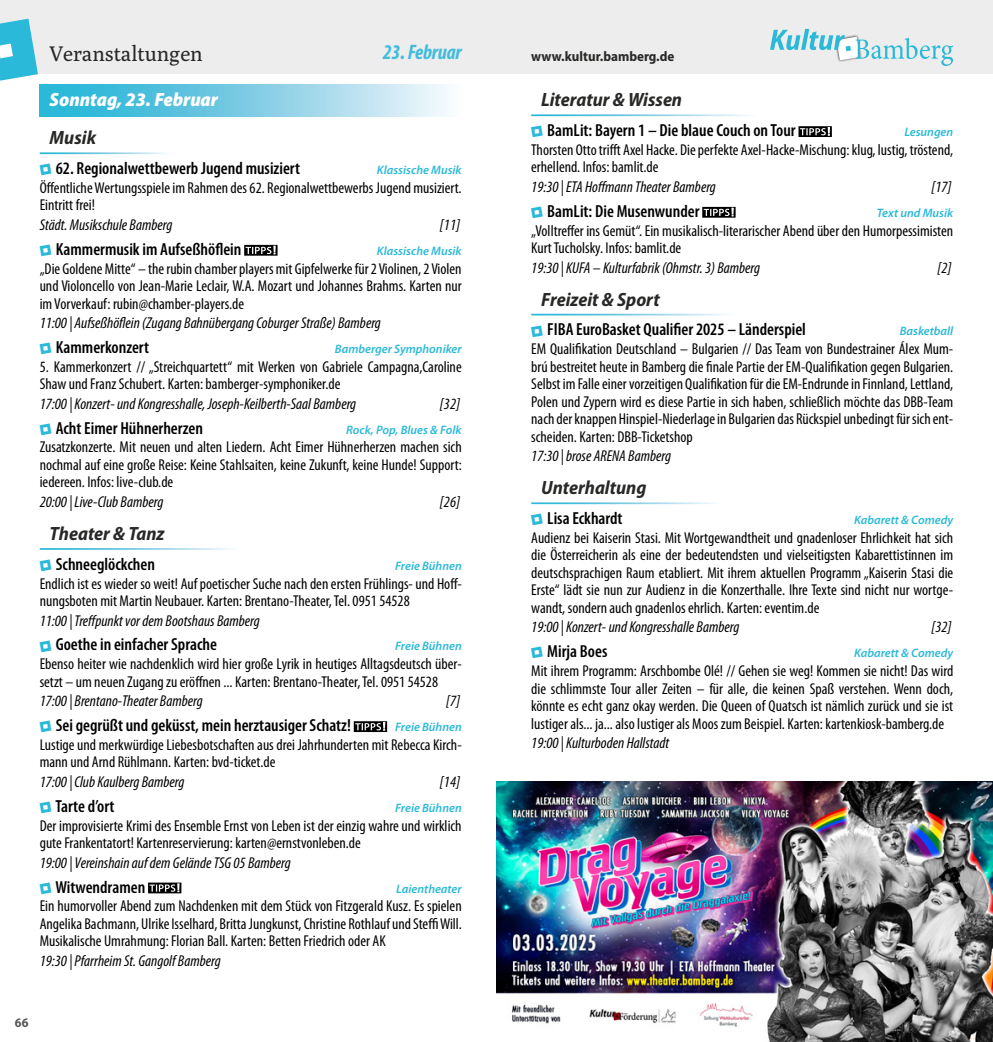
<style>
.page{position:relative;width:993px;height:1042px;background:#fff}
.page>*{position:absolute;margin:0;border:0;box-sizing:border-box;transform-origin:0 0}
.t1{font:21px "Poly";letter-spacing:-.01em;color:#282827}
.t2{font:italic 700 condensed 21px "Myriad Pro";letter-spacing:-.01em;color:#43bcdb}
.t3{font:italic 700 semi-condensed 19.25px "Myriad Pro";color:#282827}
.t4{font:italic 900 semi-condensed 19.25px "Myriad Pro";color:#fff}
.t5{font:600 condensed 17.5px "Myriad Pro";color:#000}
.t6{font:condensed 15.75px/17.5px "Myriad Pro";color:#000}
.t7{font:italic condensed 15.75px "Myriad Pro";color:#000}
.t8{font:700 semi-condensed 14px "Myriad Pro";color:#282827}
.t9{font:700 semi-condensed 13.12px "Myriad Pro";color:#575756}
.t10{font:italic 600 12.25px "Myriad Pro";color:#2ab9d9}
.s1{font-family:"Kultur.Bamberg Font";font-weight:400;font-stretch:normal;font-size:10.5px;color:#2ab9d9}
</style>
<div class="page">
<div style="left:40px;top:84px;width:421px;height:32px;background:linear-gradient(to right,#16add3,#f3f4fa)"></div>
<svg style="left:244px;top:245px;width:33px;height:11px"></svg>
<svg style="left:353px;top:721px;width:34px;height:11px"></svg>
<svg style="left:148px;top:882px;width:33px;height:11px"></svg>
<svg style="left:798px;top:126px;width:33px;height:11px"></svg>
<svg style="left:702px;top:207px;width:33px;height:11px"></svg>
<div style="left:0;top:0;width:992px;height:74px;background:#ededed"></div>
<svg style="left:0;top:19px;width:38px;height:62px"></svg>
<svg style="left:770px;top:29px;width:182px;height:37px"></svg>
<img style="left:496px;top:781px;width:496px;height:261px">
<h1 class="t1" style="left:50px;top:42px;width:155px">Veranstaltungen</h1>
<h1 class="t2" style="left:382px;top:40px;width:80px">23. Februar</h1>
<p class="t8" style="left:531px;top:48px;width:145px">www.kultur.bamberg.de</p>
<p class="t4" style="left:50px;top:89px;width:170px">Sonntag, 23. Februar</p>
<p class="t3" style="left:50px;top:127px;width:48px">Musik</p>
<p class="t5" style="left:40px;top:159px;width:262px"><span class="s1">A</span> 62. Regionalwettbewerb Jugend musiziert</p>
<p class="t10" style="left:377px;top:162px;width:86px">Klassische Musik</p>
<p class="t6" style="left:40px;top:179px;width:423px">Öffentliche Wertungsspiele im Rahmen des 62. Regionalwettbewerbs Jugend musiziert.<br>Eintritt frei!</p>
<p class="t7" style="left:40px;top:215px;width:134px">Städt. Musikschule Bamberg</p>
<p class="t7" style="left:440px;top:215px;width:22px">[11]</p>
<p class="t5" style="left:40px;top:239px;width:203px"><span class="s1">A</span> Kammermusik im Aufseßhöflein</p>
<p class="t10" style="left:377px;top:243px;width:86px">Klassische Musik</p>
<p class="t6" style="left:40px;top:259px;width:423px;text-align:justify">„Die Goldene Mitte“ – the rubin chamber players mit Gipfelwerke für 2 Violinen, 2 Violen und Violoncello von Jean-Marie Leclair, W.A. Mozart und Johannes Brahms. Karten nur im Vorverkauf: rubin@chamber-players.de</p>
<p class="t7" style="left:40px;top:313px;width:342px">11:00 | Aufseßhöflein (Zugang Bahnübergang Coburger Straße) Bamberg</p>
<p class="t5" style="left:40px;top:338px;width:111px"><span class="s1">A</span> Kammerkonzert</p>
<p class="t10" style="left:335px;top:341px;width:128px">Bamberger Symphoniker</p>
<p class="t6" style="left:40px;top:357px;width:423px">5. Kammerkonzert // „Streichquartett“ mit Werken von Gabriele Campagna,Caroline<br>Shaw und Franz Schubert. Karten: bamberger-symphoniker.de</p>
<p class="t7" style="left:40px;top:394px;width:318px">17:00 | Konzert- und Kongresshalle, Joseph-Keilberth-Saal Bamberg</p>
<p class="t7" style="left:440px;top:394px;width:22px">[32]</p>
<p class="t5" style="left:40px;top:418px;width:165px"><span class="s1">A</span> Acht Eimer Hühnerherzen</p>
<p class="t10" style="left:346px;top:422px;width:117px">Rock, Pop, Blues &amp; Folk</p>
<p class="t6" style="left:40px;top:438px;width:423px;text-align:justify">Zusatzkonzerte. Mit neuen und alten Liedern. Acht Eimer Hühnerherzen machen sich nochmal auf eine große Reise: Keine Stahlsaiten, keine Zukunft, keine Hunde! Support: iedereen. Infos: live-club.de</p>
<p class="t7" style="left:40px;top:492px;width:125px">20:00 | Live-Club Bamberg</p>
<p class="t7" style="left:440px;top:492px;width:22px">[26]</p>
<p class="t3" style="left:50px;top:523px;width:116px">Theater &amp; Tanz</p>
<p class="t5" style="left:40px;top:554px;width:117px"><span class="s1">A</span> Schneeglöckchen</p>
<p class="t10" style="left:395px;top:558px;width:68px">Freie Bühnen</p>
<p class="t6" style="left:40px;top:574px;width:423px">Endlich ist es wieder so weit! Auf poetischer Suche nach den ersten Frühlings- und Hoff&shy;nungsboten mit Martin Neubauer. Karten: Brentano-Theater, Tel. 0951 54528</p>
<p class="t7" style="left:40px;top:611px;width:221px">11:00 | Treffpunkt vor dem Bootshaus Bamberg</p>
<p class="t5" style="left:40px;top:635px;width:179px"><span class="s1">A</span> Goethe in einfacher Sprache</p>
<p class="t10" style="left:395px;top:638px;width:68px">Freie Bühnen</p>
<p class="t6" style="left:40px;top:655px;width:423px">Ebenso heiter wie nachdenklich wird hier große Lyrik in heutiges Alltagsdeutsch über&shy;setzt – um neuen Zugang zu eröffnen ... Karten: Brentano-Theater, Tel. 0951 54528</p>
<p class="t7" style="left:40px;top:691px;width:164px">17:00 | Brentano-Theater Bamberg</p>
<p class="t7" style="left:446px;top:691px;width:16px">[7]</p>
<p class="t5" style="left:40px;top:716px;width:313px"><span class="s1">A</span> Sei gegrüßt und geküsst, mein herztausiger Schatz!</p>
<p class="t10" style="left:395px;top:719px;width:68px">Freie Bühnen</p>
<p class="t6" style="left:40px;top:736px;width:423px">Lustige und merkwürdige Liebesbotschaften aus drei Jahrhunderten mit Rebecca Kirch&shy;mann und Arnd Rühlmann. Karten: bvd-ticket.de</p>
<p class="t7" style="left:40px;top:772px;width:146px">17:00 | Club Kaulberg Bamberg</p>
<p class="t7" style="left:440px;top:772px;width:22px">[14]</p>
<p class="t5" style="left:40px;top:796px;width:76px"><span class="s1">A</span> Tarte d’ort</p>
<p class="t10" style="left:395px;top:800px;width:68px">Freie Bühnen</p>
<p class="t6" style="left:40px;top:816px;width:423px">Der improvisierte Krimi des Ensemble Ernst von Leben ist der einzig wahre und wirklich gute Frankentatort! Kartenreservierung: karten@ernstvonleben.de</p>
<p class="t7" style="left:40px;top:853px;width:252px">19:00 | Vereinshain auf dem Gelände TSG 05 Bamberg</p>
<p class="t5" style="left:40px;top:877px;width:107px"><span class="s1">A</span> Witwendramen</p>
<p class="t10" style="left:396px;top:880px;width:67px">Laientheater</p>
<p class="t6" style="left:40px;top:897px;width:423px;text-align:justify">Ein humorvoller Abend zum Nachdenken mit dem Stück von Fitzgerald Kusz. Es spielen Angelika Bachmann, Ulrike Isselhard, Britta Jungkunst, Christine Rothlauf und Steffi Will.<br>Musikalische Umrahmung: Florian Ball. Karten: Betten Friedrich oder AK</p>
<p class="t7" style="left:40px;top:951px;width:182px">19:30 | Pfarrheim St. Gangolf Bamberg</p>
<p class="t3" style="left:541px;top:89px;width:142px">Literatur &amp; Wissen</p>
<p class="t5" style="left:531px;top:121px;width:266px"><span class="s1">A</span> BamLit: Bayern 1 – Die blaue Couch on Tour</p>
<p class="t10" style="left:904px;top:124px;width:50px">Lesungen</p>
<p class="t6" style="left:531px;top:141px;width:423px">Thorsten Otto trifft Axel Hacke. Die perfekte Axel-Hacke-Mischung: klug, lustig, tröstend, erhellend. Infos: bamlit.de</p>
<p class="t7" style="left:531px;top:177px;width:186px">19:30 | ETA Hoffmann Theater Bamberg</p>
<p class="t7" style="left:931px;top:177px;width:22px">[17]</p>
<p class="t5" style="left:531px;top:201px;width:170px"><span class="s1">A</span> BamLit: Die Musenwunder</p>
<p class="t10" style="left:876px;top:205px;width:78px">Text und Musik</p>
<p class="t6" style="left:531px;top:221px;width:423px">„Volltreffer ins Gemüt“. Ein musikalisch-literarischer Abend über den Humorpessimisten<br>Kurt Tucholsky. Infos: bamlit.de</p>
<p class="t7" style="left:531px;top:258px;width:230px">19:30 | KUFA – Kulturfabrik (Ohmstr. 3) Bamberg</p>
<p class="t7" style="left:937px;top:258px;width:16px">[2]</p>
<p class="t3" style="left:541px;top:289px;width:120px">Freizeit &amp; Sport</p>
<p class="t5" style="left:531px;top:320px;width:276px"><span class="s1">A</span> FIBA EuroBasket Qualifier 2025 – Länderspiel</p>
<p class="t10" style="left:899px;top:323px;width:55px">Basketball</p>
<p class="t6" style="left:531px;top:340px;width:423px;text-align:justify">EM Qualifikation Deutschland – Bulgarien // Das Team von Bundestrainer Álex Mum&shy;brú bestreitet heute in Bamberg die finale Partie der EM-Qualifikation gegen Bulgarien.<br>Selbst im Falle einer vorzeitigen Qualifikation für die EM-Endrunde in Finnland, Lettland, Polen und Zypern wird es diese Partie in sich haben, schließlich möchte das DBB-Team nach der knappen Hinspiel-Niederlage in Bulgarien das Rückspiel unbedingt für sich ent&shy;scheiden. Karten: DBB-Ticketshop</p>
<p class="t7" style="left:531px;top:446px;width:141px">17:30 | brose ARENA Bamberg</p>
<p class="t3" style="left:541px;top:477px;width:107px">Unterhaltung</p>
<p class="t5" style="left:531px;top:509px;width:93px"><span class="s1">A</span> Lisa Eckhardt</p>
<p class="t10" style="left:853px;top:512px;width:101px">Kabarett &amp; Comedy</p>
<p class="t6" style="left:531px;top:529px;width:423px;text-align:justify">Audienz bei Kaiserin Stasi. Mit Wortgewandtheit und gnadenloser Ehrlichkeit hat sich die Österreicherin als eine der bedeutendsten und vielseitigsten Kabarettistinnen im deutschsprachigen Raum etabliert. Mit ihrem aktuellen Programm „Kaiserin Stasi die Erste“ lädt sie nun zur Audienz in die Konzerthalle. Ihre Texte sind nicht nur wortge&shy;wandt, sondern auch gnadenlos ehrlich. Karten: eventim.de</p>
<p class="t7" style="left:531px;top:618px;width:209px">19:00 | Konzert- und Kongresshalle Bamberg</p>
<p class="t7" style="left:931px;top:618px;width:22px">[32]</p>
<p class="t5" style="left:531px;top:642px;width:78px"><span class="s1">A</span> Mirja Boes</p>
<p class="t10" style="left:853px;top:645px;width:101px">Kabarett &amp; Comedy</p>
<p class="t6" style="left:531px;top:662px;width:423px;text-align:justify">Mit ihrem Programm: Arschbombe Olé! // Gehen sie weg! Kommen sie nicht! Das wird die schlimmste Tour aller Zeiten – für alle, die keinen Spaß verstehen. Wenn doch, könnte es echt ganz okay werden. Die Queen of Quatsch ist nämlich zurück und sie ist lustiger als... ja... also lustiger als Moos zum Beispiel. Karten: kartenkiosk-bamberg.de</p>
<p class="t7" style="left:531px;top:733px;width:140px">19:00 | Kulturboden Hallstadt</p>
<p class="t9" style="left:15px;top:1015px;width:15px">66</p>
</div>
